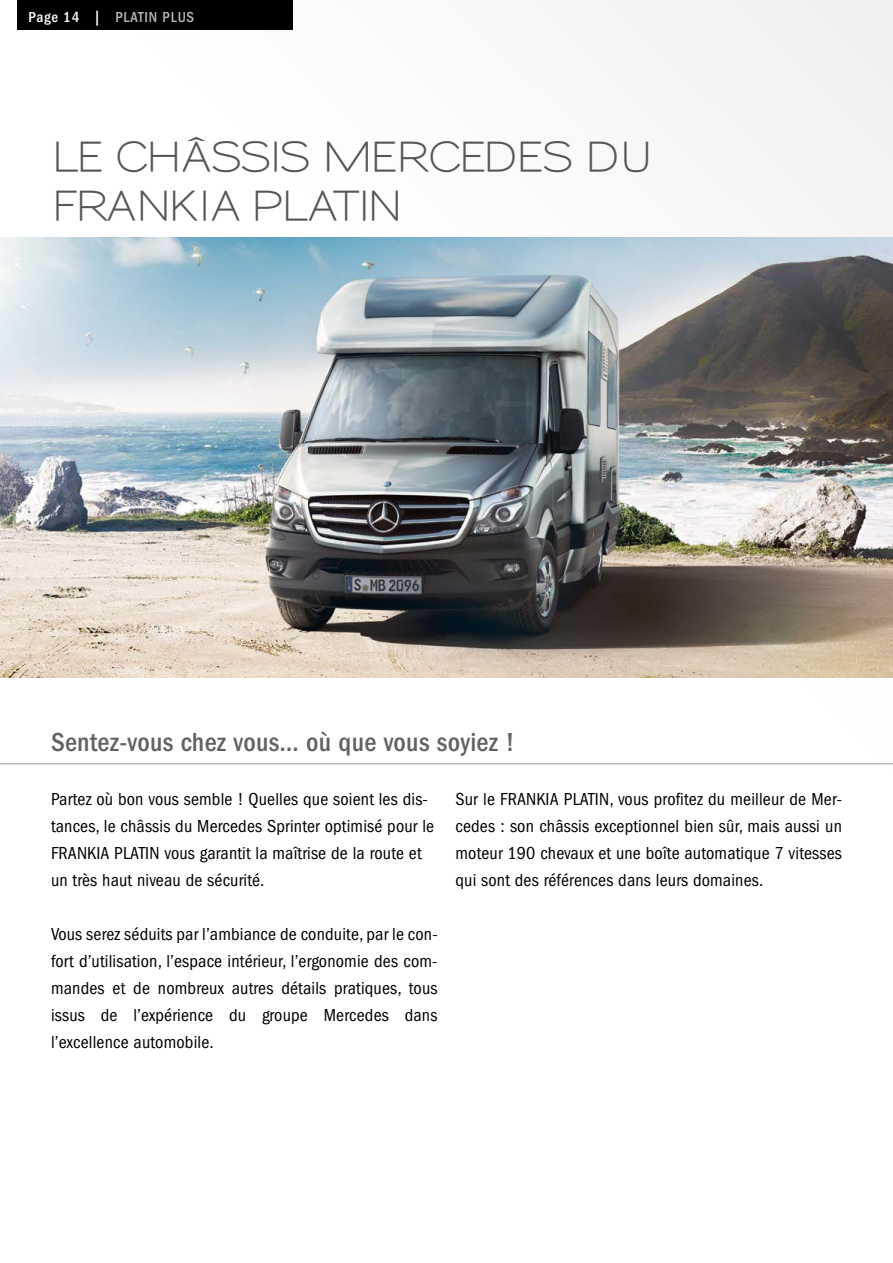
<style>
.page{position:relative;width:893px;height:1263px;background:#fff}
.page>*{position:absolute;margin:0;border:0;box-sizing:border-box;transform-origin:0 0}
.t1{font:600 40.5px/48.6px "Sansumi";letter-spacing:-.07em;color:#565655}
.t2{font:500 condensed 27px "Franklin Gothic";letter-spacing:.01em;color:#626261}
.t3{font:condensed 18px/27px "Franklin Gothic";letter-spacing:.01em;color:#000;text-align:justify}
.t4{font:500 condensed 15px "Franklin Gothic";letter-spacing:.05em;color:#b6b7b8}
.s1{color:#fff}
</style>
<div class="page">
<img style="left:0;top:238px;width:893px;height:439px">
<div style="left:17px;top:0;width:275px;height:30px;background:#000"></div>
<p class="t4" style="left:29px;top:8px;width:167px"><span class="s1">Page 14 |</span> PLATIN PLUS</p>
<h1 class="t1" style="left:51px;top:135px;width:603px">LE CHÂSSIS MERCEDES DU<br>FRANKIA PLATIN</h1>
<h2 class="t2" style="left:51px;top:726px;width:465px">Sentez-vous chez vous… où que vous soyiez !</h2>
<p class="t3" style="left:51px;top:785px;width:385px;text-align:left">Partez où bon vous semble ! Quelles que soient les dis&shy;tances, le châssis du Mercedes Sprinter optimisé pour le FRANKIA PLATIN vous garantit la maîtrise de la route et un très haut niveau de sécurité.</p>
<p class="t3" style="left:455px;top:785px;width:388px">Sur le FRANKIA PLATIN, vous profitez du meilleur de Mer&shy;cedes : son châssis exceptionnel bien sûr, mais aussi un moteur 190 chevaux et une boîte automatique 7 vitesses qui sont des références dans leurs domaines.</p>
<p class="t3" style="left:51px;top:920px;width:388px">Vous serez séduits par l’ambiance de conduite, par le con&shy;fort d’utilisation, l’espace intérieur, l’ergonomie des com&shy;mandes et de nombreux autres détails pratiques, tous issus de l’expérience du groupe Mercedes dans l’excellence automobile.</p>
</div>
